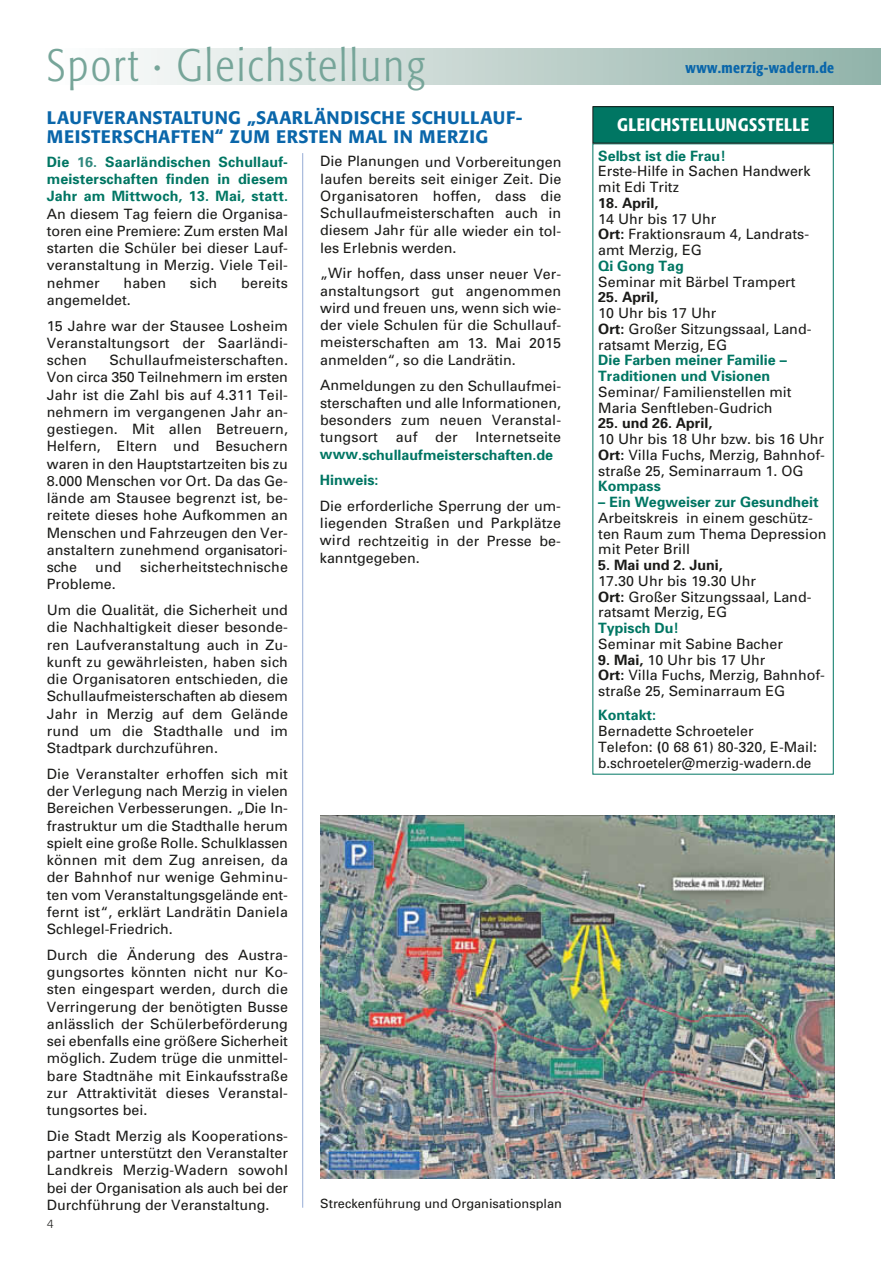
<style>
.page{position:relative;width:881px;height:1263px;background:#fff}
.page>*{position:absolute;margin:0;border:0;box-sizing:border-box;transform-origin:0 0}
.t1{font:300 45px "Formata Condensed BQ";letter-spacing:.05em;color:#76a599}
.t2{font:500 18px/19.5px "Formata";letter-spacing:.025em;color:#0a66aa}
.t3{font:500 18px "Formata Condensed BQ";letter-spacing:.025em;color:#fff}
.t4{font:500 15px "Formata Condensed BQ";letter-spacing:.025em;color:#0a66aa}
.t5{font:14.25px/17.2px "Univers";color:#1a1a18;text-align:justify}
.t6{font:700 14.25px/17.2px "Univers";color:#007663}
.t7{font:700 14.25px "Univers";color:#1a1a18}
.t8{font:12.75px "Univers";color:#1a1a18}
.t9{font:300 12px "Formata";color:#1a1a18}
.s1{color:#31897f}
.s2{font-weight:700}
</style>
<div class="page">
<div style="left:47px;top:48px;width:833px;height:36px;background:linear-gradient(to right,#fffeff,#92b2a9)"></div>
<hr style="left:302px;top:153px;width:1px;height:1055px;background:#97acd6">
<div style="left:592px;top:107px;width:240px;height:36px;background:#007663"></div>
<div style="left:592px;top:106px;width:241px;height:37px;border:1px solid #1a1a18"></div>
<img style="left:320px;top:815px;width:514px;height:364px">
<h1 class="t1" style="left:47px;top:42px;width:379px">Sport · Gleichstellung</h1>
<p class="t2" style="left:47px;top:109px;width:477px">LAUFVERANSTALTUNG „SAARLÄNDISCHE SCHULLAUF-<br>MEISTERSCHAFTEN“ ZUM ERSTEN MAL IN MERZIG</p>
<p class="t6" style="left:47px;top:154px;width:242px;text-align:justify">Die <span class="s1">16.</span> Saarländischen Schullauf&shy;meisterschaften finden in diesem Jahr am Mittwoch, 13. Mai, statt.</p>
<p class="t5" style="left:47px;top:206px;width:242px">An diesem Tag feiern die Organisa&shy;toren eine Premiere: Zum ersten Mal starten die Schüler bei dieser Lauf&shy;veranstaltung in Merzig. Viele Teil&shy;nehmer</p>
<p class="t5" style="left:320px;top:154px;width:242px">Die Planungen und Vorbereitungen laufen bereits seit einiger Zeit. Die Organisatoren hoffen, dass die Schullaufmeisterschaften auch in diesem Jahr für alle wieder ein tol&shy;les Erlebnis werden.</p>
<p class="t5" style="left:320px;top:266px;width:242px">„Wir hoffen, dass unser neuer Ver&shy;anstaltungsort gut angenommen wird und freuen uns, wenn sich wie&shy;der viele Schulen für die Schullauf&shy;meisterschaften am 13. Mai 2015 anmelden“, so die Landrätin.</p>
<p class="t5" style="left:320px;top:378px;width:242px">Anmeldungen zu den Schullaufmei&shy;sterschaften und alle Informationen, besonders zum neuen Veranstal&shy;tungsort auf der Internetseite</p>
<p class="t6" style="left:320px;top:443px;width:234px;line-height:25.7px">www.schullaufmeisterschaften.de<br>Hinweis:</p>
<p class="t5" style="left:320px;top:499px;width:242px">Die erforderliche Sperrung der um&shy;liegenden Straßen und Parkplätze wird rechtzeitig in der Presse be&shy;kanntgegeben.</p>
<p class="t5" style="left:124px;top:275px;width:44px">haben</p>
<p class="t5" style="left:190px;top:275px;width:29px">sich</p>
<p class="t5" style="left:241px;top:275px;width:48px">bereits</p>
<p class="t5" style="left:47px;top:288px;width:242px;line-height:25.8px">angemeldet.<br>15 Jahre war der Stausee Losheim</p>
<p class="t5" style="left:47px;top:335px;width:242px">Veranstaltungsort der Saarländi&shy;schen</p>
<p class="t5" style="left:47px;top:353px;width:242px;text-indent:63px">Schullaufmeisterschaften.<br>Von circa 350 Teilnehmern im ersten Jahr ist die Zahl bis auf 4.311 Teil&shy;nehmern im vergangenen Jahr an&shy;gestiegen. Mit allen Betreuern, Helfern, Eltern und Besuchern waren in den Hauptstartzeiten bis zu 8.000 Menschen vor Ort. Da das Ge&shy;lände am Stausee begrenzt ist, be&shy;reitete dieses hohe Aufkommen an Menschen und Fahrzeugen den Ver&shy;anstaltern zunehmend organisatori&shy;sche</p>
<p class="t5" style="left:95px;top:560px;width:28px">und</p>
<p class="t5" style="left:140px;top:560px;width:149px">sicherheitstechnische</p>
<p class="t5" style="left:47px;top:573px;width:242px;line-height:25.8px">Probleme.<br>Um die Qualität, die Sicherheit und</p>
<p class="t5" style="left:47px;top:620px;width:242px">die Nachhaltigkeit dieser besonde&shy;ren Laufveranstaltung auch in Zu&shy;kunft zu gewährleisten, haben sich die Organisatoren entschieden, die Schullaufmeisterschaften ab diesem Jahr in Merzig auf dem Gelände rund um die Stadthalle und im Stadtpark durchzuführen.</p>
<p class="t5" style="left:47px;top:766px;width:242px">Die Veranstalter erhoffen sich mit der Verlegung nach Merzig in vielen Bereichen Verbesserungen. „Die In&shy;frastruktur um die Stadthalle herum spielt eine große Rolle. Schulklassen können mit dem Zug anreisen, da der Bahnhof nur wenige Gehminu&shy;ten vom Veranstaltungsgelände ent&shy;fernt ist“, erklärt Landrätin Daniela Schlegel-Friedrich.</p>
<p class="t5" style="left:47px;top:947px;width:242px">Durch die Änderung des Austra&shy;gungsortes könnten nicht nur Ko&shy;sten eingespart werden, durch die Verringerung der benötigten Busse anlässlich der Schülerbeförderung sei ebenfalls eine größere Sicherheit möglich. Zudem trüge die unmittel&shy;bare Stadtnähe mit Einkaufsstraße zur Attraktivität dieses Veranstal&shy;tungsortes bei.</p>
<p class="t5" style="left:47px;top:1128px;width:242px">Die Stadt Merzig als Kooperations&shy;partner unterstützt den Veranstalter Landkreis Merzig-Wadern sowohl bei der Organisation als auch bei der Durchführung der Veranstaltung.</p>
<p class="t8" style="left:320px;top:1199px;width:243px">Streckenführung und Organisationsplan</p>
<p class="t9" style="left:47px;top:1219px;width:8px">4</p>
<p class="t4" style="left:685px;top:60px;width:150px">www.merzig-wadern.de</p>
<p class="t3" style="left:616px;top:115px;width:193px">GLEICHSTELLUNGSSTELLE</p>
<p class="t6" style="left:598px;top:148px;width:129px">Selbst ist die Frau!</p>
<p class="t5" style="left:598px;top:165px;width:214px;line-height:15.8px">Erste-Hilfe in Sachen Handwerk mit Edi Tritz</p>
<p class="t7" style="left:598px;top:197px;width:62px">18. April,</p>
<p class="t5" style="left:598px;top:212px;width:212px;line-height:15.8px;text-align:left">14 Uhr bis 17 Uhr<br><span class="s2">Ort:</span> Fraktionsraum 4, Landrats&shy;amt Merzig, EG</p>
<p class="t6" style="left:598px;top:258px;width:87px">Qi Gong Tag</p>
<p class="t5" style="left:598px;top:274px;width:199px">Seminar mit Bärbel Trampert</p>
<p class="t7" style="left:598px;top:292px;width:62px">25. April,</p>
<p class="t5" style="left:598px;top:306px;width:215px;line-height:15.8px;text-align:left">10 Uhr bis 17 Uhr<br><span class="s2">Ort:</span> Großer Sitzungssaal, Land&shy;ratsamt Merzig, EG</p>
<p class="t6" style="left:598px;top:354px;width:190px;line-height:15.8px">Die Farben meiner Familie –<br>Traditionen und Visionen</p>
<p class="t5" style="left:598px;top:385px;width:195px;line-height:15.8px">Seminar/ Familienstellen mit<br>Maria Senftleben-Gudrich</p>
<p class="t7" style="left:598px;top:418px;width:116px">25. und 26. April,</p>
<p class="t5" style="left:598px;top:432px;width:228px;line-height:15.8px">10 Uhr bis 18 Uhr bzw. bis 16 Uhr <span class="s2">Ort:</span> Villa Fuchs, Merzig, Bahnhof&shy;straße 25, Seminarraum 1. OG</p>
<p class="t6" style="left:598px;top:479px;width:64px">Kompass</p>
<p class="t6" style="left:598px;top:495px;width:222px">– Ein Wegweiser zur Gesundheit</p>
<p class="t5" style="left:598px;top:511px;width:230px;line-height:15.8px;text-align:left">Arbeitskreis in einem geschütz&shy;ten Raum zum Thema Depression mit Peter Brill</p>
<p class="t7" style="left:598px;top:560px;width:126px">5. Mai und 2. Juni,</p>
<p class="t5" style="left:598px;top:574px;width:215px;line-height:15.8px;text-align:left">17.30 Uhr bis 19.30 Uhr<br><span class="s2">Ort:</span> Großer Sitzungssaal, Land&shy;ratsamt Merzig, EG</p>
<p class="t6" style="left:598px;top:621px;width:82px">Typisch Du!</p>
<p class="t5" style="left:598px;top:636px;width:186px">Seminar mit Sabine Bacher</p>
<p class="t5" style="left:598px;top:653px;width:228px;line-height:15.8px;text-align:left"><span class="s2">9. Mai,</span> 10 Uhr bis 17 Uhr<br><span class="s2">Ort:</span> Villa Fuchs, Merzig, Bahnhof&shy;straße 25, Seminarraum EG</p>
<p class="t6" style="left:598px;top:708px;width:59px">Kontakt:</p>
<p class="t5" style="left:598px;top:724px;width:220px;line-height:15.8px;text-align:left">Bernadette Schroeteler<br>Telefon: <span class="s2">(</span>0 68 61) 80-320, E-Mail: b.schroeteler@merzig-wadern.de</p>
</div>
